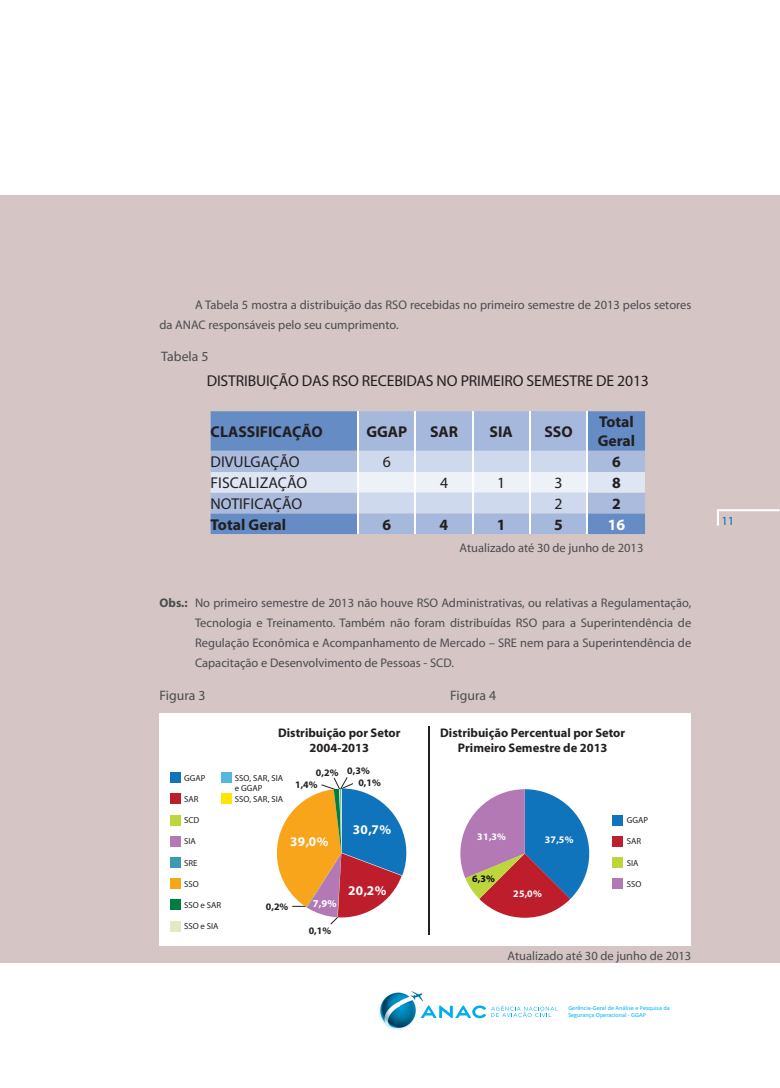
<style>
.page{position:relative;width:780px;height:1088px;background:#fff}
.page>*{position:absolute;margin:0;border:0;box-sizing:border-box;transform-origin:0 0}
.t1{font:15.75px "Myriad Pro";letter-spacing:-.01em;color:#231f20}
.t2{font:700 15.75px/18.9px "Myriad Pro";color:#231f20}
.t3{font:700 15.75px "Myriad Pro";color:#fff}
.t4{font:13.75px "Myriad Pro";color:#4b4c4d}
.t5{font:700 13.25px "Myriad Pro";color:#fff}
.t6{font:12.5px/20px "Myriad Pro";color:#4b4c4d}
.t7{font:700 12.5px/15px "Myriad Pro";color:#231f20;text-align:center}
.t8{font:12.5px "Myriad Pro";color:#136fb3}
.t9{font:700 10.5px "Myriad Pro";color:#fff}
.t10{font:700 10px "Myriad Pro";color:#fff}
.t11{font:700 10px "Myriad Pro";color:#231f20}
.t12{font:700 10px "Myriad Pro";color:#040503}
.t13{font:8.75px/10.6px "Myriad Pro";color:#231f20}
.t14{font:6.25px/6.9px "Calibri";color:#00b6f0}
.s1{font-weight:700}
</style>
<div class="page">
<div style="left:0;top:195px;width:18px;height:768px;background:#d5c5c5"></div>
<div style="left:18px;top:195px;width:761px;height:768px;background:#d5c5c5"></div>
<svg style="left:717px;top:509px;width:62px;height:16px"></svg>
<img style="left:379px;top:991px;width:44px;height:39px">
<svg style="left:420px;top:1005px;width:138px;height:13px"></svg>
<svg style="left:211px;top:411px;width:434px;height:123px"></svg>
<hr style="left:586px;top:513px;width:2px;height:21px;background:#fff">
<div style="left:159px;top:713px;width:532px;height:233px;background:#fff"></div>
<div style="left:170px;top:772px;width:11px;height:11px;background:#1074bc"></div>
<div style="left:170px;top:793px;width:11px;height:11px;background:#be1d2c"></div>
<div style="left:221px;top:772px;width:10px;height:11px;background:#54b7df"></div>
<div style="left:221px;top:793px;width:10px;height:11px;background:#ffe601"></div>
<div style="left:170px;top:815px;width:11px;height:10px;background:#bdd63c"></div>
<div style="left:170px;top:836px;width:11px;height:10px;background:#b279b4"></div>
<div style="left:170px;top:857px;width:11px;height:11px;background:#3e98b0"></div>
<div style="left:170px;top:878px;width:11px;height:11px;background:#f9a51b"></div>
<div style="left:170px;top:899px;width:11px;height:11px;background:#007e3d"></div>
<div style="left:170px;top:921px;width:11px;height:10px;background:#e4e8c7"></div>
<div style="left:612px;top:815px;width:10px;height:10px;background:#1074bc"></div>
<div style="left:612px;top:836px;width:10px;height:11px;background:#be1d2c"></div>
<div style="left:612px;top:857px;width:10px;height:11px;background:#bdd63c"></div>
<div style="left:612px;top:878px;width:10px;height:11px;background:#b279b4"></div>
<svg style="left:276px;top:777px;width:131px;height:148px"></svg>
<hr style="left:341px;top:789px;width:1px;height:64px;background:#ffe601">
<svg style="left:460px;top:789px;width:130px;height:129px"></svg>
<hr style="left:428px;top:726px;width:1px;height:208px;background:#231f20">
<p class="t6" style="left:159px;top:294px;width:533px;text-indent:35px">A Tabela 5 mostra a distribuição das RSO recebidas no primeiro semestre de 2013 pelos setores da ANAC responsáveis pelo seu cumprimento.</p>
<p class="t4" style="left:161px;top:348px;width:49px">Tabela 5</p>
<p class="t1" style="left:207px;top:371px;width:444px">DISTRIBUIÇÃO DAS RSO RECEBIDAS NO PRIMEIRO SEMESTRE DE 2013</p>
<p class="t2" style="left:211px;top:422px;width:114px">CLASSIFICAÇÃO</p>
<p class="t2" style="left:366px;top:422px;width:42px">GGAP</p>
<p class="t2" style="left:430px;top:422px;width:30px">SAR</p>
<p class="t2" style="left:489px;top:422px;width:25px">SIA</p>
<p class="t2" style="left:544px;top:422px;width:30px">SSO</p>
<p class="t2" style="left:597px;top:412px;width:39px">Total<br>Geral</p>
<p class="t1" style="left:211px;top:452px;width:90px">DIVULGAÇÃO</p>
<p class="t1" style="left:383px;top:452px;width:10px">6</p>
<p class="t2" style="left:612px;top:452px;width:10px">6</p>
<p class="t1" style="left:210px;top:473px;width:98px">FISCALIZAÇÃO</p>
<p class="t1" style="left:440px;top:473px;width:10px">4</p>
<p class="t1" style="left:497px;top:473px;width:10px">1</p>
<p class="t1" style="left:554px;top:473px;width:10px">3</p>
<p class="t2" style="left:612px;top:473px;width:10px">8</p>
<p class="t1" style="left:210px;top:494px;width:93px">NOTIFICAÇÃO</p>
<p class="t1" style="left:554px;top:494px;width:10px">2</p>
<p class="t2" style="left:612px;top:494px;width:10px">2</p>
<p class="t2" style="left:210px;top:514px;width:77px">Total Geral</p>
<p class="t2" style="left:382px;top:514px;width:10px">6</p>
<p class="t2" style="left:439px;top:514px;width:10px">4</p>
<p class="t2" style="left:497px;top:514px;width:10px">1</p>
<p class="t2" style="left:554px;top:514px;width:10px">5</p>
<p class="t3" style="left:607px;top:514px;width:19px">16</p>
<p class="t6" style="left:459px;top:537px;width:185px">Atualizado até 30 de junho de 2013</p>
<p class="t6" style="left:195px;top:593px;width:498px;text-align:justify;text-indent:-35px"><span class="s1">Obs.:</span> No primeiro semestre de 2013 não houve RSO Administrativas, ou relativas a Regulamentação, Tecnologia e Treinamento. Também não foram distribuídas RSO para a Superintendência de Regulação Econômica e Acompanhamento de Mercado – SRE nem para a Superintendência de Capacitação e Desenvolvimento de Pessoas - SCD.</p>
<p class="t4" style="left:159px;top:687px;width:47px">Figura 3</p>
<p class="t4" style="left:450px;top:687px;width:47px">Figura 4</p>
<p class="t13" style="left:184px;top:772px;width:23px">GGAP</p>
<p class="t13" style="left:184px;top:793px;width:16px">SAR</p>
<p class="t13" style="left:184px;top:814px;width:17px">SCD</p>
<p class="t13" style="left:184px;top:836px;width:13px">SIA</p>
<p class="t13" style="left:184px;top:857px;width:15px">SRE</p>
<p class="t13" style="left:184px;top:878px;width:16px">SSO</p>
<p class="t13" style="left:184px;top:899px;width:39px">SSO e SAR</p>
<p class="t13" style="left:184px;top:921px;width:36px">SSO e SIA</p>
<p class="t7" style="left:278px;top:724px;width:124px">Distribuição por Setor<br>2004-2013</p>
<p class="t7" style="left:440px;top:724px;width:186px">Distribuição Percentual por Setor<br>Primeiro Semestre de 2013</p>
<p class="t13" style="left:235px;top:772px;width:50px">SSO, SAR, SIA e GGAP<br>SSO, SAR, SIA</p>
<p class="t11" style="left:316px;top:765px;width:55px">0,2% 0,3%</p>
<p class="t11" style="left:295px;top:778px;width:24px">1,4%</p>
<p class="t11" style="left:358px;top:776px;width:24px">0,1%</p>
<p class="t5" style="left:353px;top:821px;width:40px">30,7%</p>
<p class="t10" style="left:359px;top:829px;width:30px">31,0%</p>
<p class="t10" style="left:477px;top:830px;width:30px">31,3%</p>
<p class="t10" style="left:483px;top:833px;width:30px">28,6%</p>
<p class="t5" style="left:290px;top:832px;width:40px">39,0%</p>
<p class="t10" style="left:544px;top:833px;width:30px">37,5%</p>
<p class="t10" style="left:294px;top:839px;width:30px">37,6%</p>
<p class="t11" style="left:266px;top:900px;width:24px">0,2%</p>
<p class="t9" style="left:313px;top:896px;width:26px">7,9%</p>
<p class="t10" style="left:313px;top:896px;width:24px">8,5%</p>
<p class="t11" style="left:309px;top:924px;width:24px">0,1%</p>
<p class="t5" style="left:348px;top:881px;width:40px">20,2%</p>
<p class="t10" style="left:353px;top:883px;width:30px">20,3%</p>
<p class="t12" style="left:472px;top:872px;width:24px">6,3%</p>
<p class="t10" style="left:513px;top:887px;width:30px">25,0%</p>
<p class="t13" style="left:626px;top:815px;width:23px">GGAP</p>
<p class="t13" style="left:626px;top:857px;width:13px">SIA</p>
<p class="t13" style="left:626px;top:878px;width:16px">SSO</p>
<p class="t13" style="left:626px;top:836px;width:16px">SAR</p>
<p class="t6" style="left:507px;top:945px;width:185px">Atualizado até 30 de junho de 2013</p>
<p class="t14" style="left:568px;top:1005px;width:103px">Gerência-Geral de Análise e Pesquisa da<br>Segurança Operacional - GGAP</p>
<p class="t8" style="left:721px;top:513px;width:14px">11</p>
</div>
